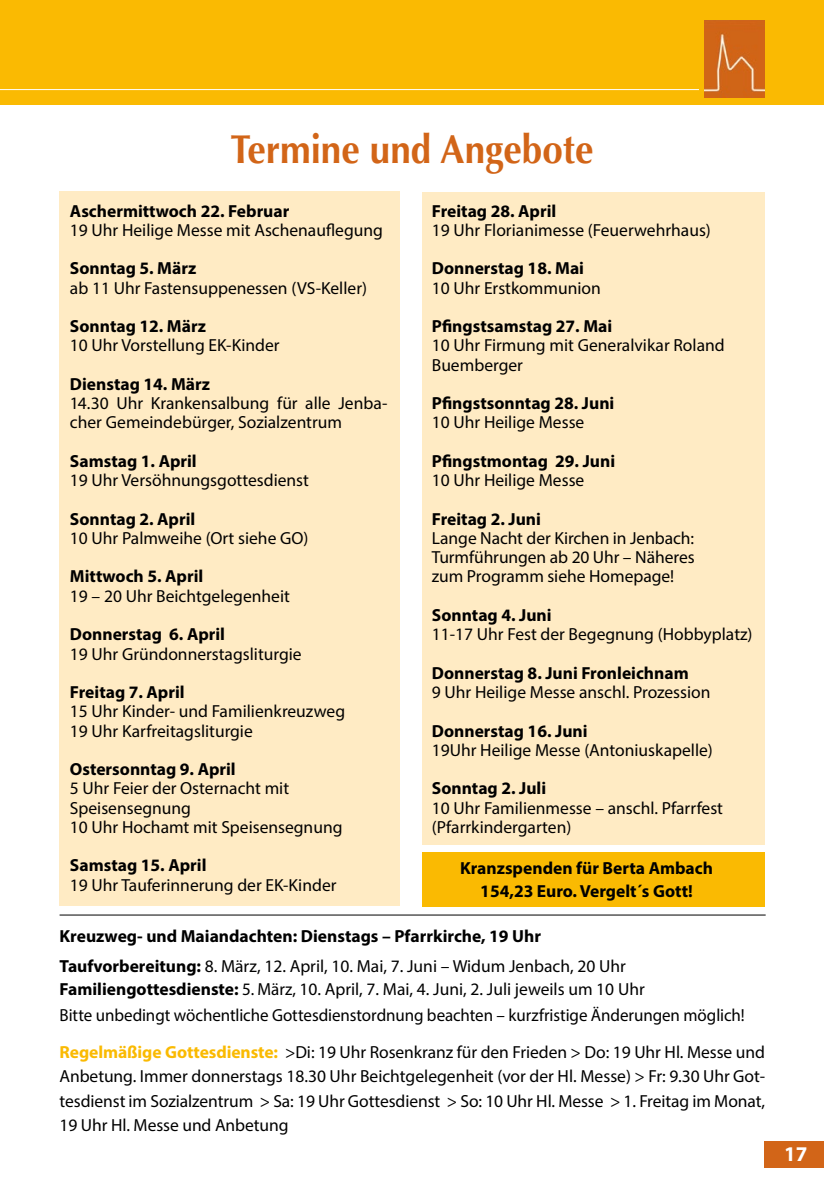
<style>
.page{position:relative;width:824px;height:1191px;background:#fff}
.page>*{position:absolute;margin:0;border:0;box-sizing:border-box;transform-origin:0 0}
.t1{font:700 40.43px "Optima";color:#d26518;scale:.91 1}
.t2{font:700 21px "Myriad Pro";color:#fff}
.t3{font:17.5px/19.2px "Myriad Pro";color:#000}
.t4{font:700 17.5px "Myriad Pro";color:#000}
.s1{font-weight:700}
.s2{font-weight:700;color:#faba02}
</style>
<div class="page">
<div style="left:764px;top:1141px;width:59px;height:26px;background:#d26518"></div>
<div style="left:0;top:0;width:823px;height:104px;background:#faba02"></div>
<hr style="left:0;top:89px;width:699px;height:1px;background:#fff">
<img style="left:704px;top:20px;width:60px;height:77px">
<div style="left:60px;top:192px;width:340px;height:714px;background:#ffebc4"></div>
<div style="left:422px;top:192px;width:342px;height:652px;background:#ffebc4"></div>
<hr style="left:60px;top:914px;width:705px;height:1px;background:#000">
<div style="left:422px;top:851px;width:342px;height:55px;background:#faba02"></div>
<p class="t1" style="left:230px;top:126px;width:400px">Termine und Angebote</p>
<p class="t4" style="left:70px;top:199px;width:221px">Aschermittwoch 22. Februar</p>
<p class="t3" style="left:70px;top:220px;width:314px">19 Uhr Heilige Messe mit Aschenauflegung</p>
<p class="t4" style="left:70px;top:257px;width:128px">Sonntag 5. März</p>
<p class="t3" style="left:70px;top:278px;width:298px">ab 11 Uhr Fastensuppenessen (VS-Keller)</p>
<p class="t4" style="left:70px;top:315px;width:138px">Sonntag 12. März</p>
<p class="t3" style="left:70px;top:335px;width:211px">10 Uhr Vorstellung EK-Kinder</p>
<p class="t4" style="left:70px;top:372px;width:142px">Dienstag 14. März</p>
<p class="t3" style="left:70px;top:393px;width:319px">14.30 Uhr Krankensalbung für alle Jenba&shy;cher Gemeindebürger, Sozialzentrum</p>
<p class="t4" style="left:70px;top:449px;width:128px">Samstag 1. April</p>
<p class="t3" style="left:70px;top:470px;width:240px">19 Uhr Versöhnungsgottesdienst</p>
<p class="t4" style="left:70px;top:507px;width:127px">Sonntag 2. April</p>
<p class="t3" style="left:70px;top:528px;width:240px">10 Uhr Palmweihe (Ort siehe GO)</p>
<p class="t4" style="left:70px;top:565px;width:135px">Mittwoch 5. April</p>
<p class="t3" style="left:70px;top:586px;width:221px">19 – 20 Uhr Beichtgelegenheit</p>
<p class="t4" style="left:70px;top:623px;width:157px">Donnerstag 6. April</p>
<p class="t3" style="left:70px;top:643px;width:233px">19 Uhr Gründonnerstagsliturgie</p>
<p class="t4" style="left:70px;top:680px;width:116px">Freitag 7. April</p>
<p class="t3" style="left:70px;top:701px;width:277px">15 Uhr Kinder- und Familienkreuzweg</p>
<p class="t3" style="left:70px;top:720px;width:184px">19 Uhr Karfreitagsliturgie</p>
<p class="t4" style="left:70px;top:757px;width:167px">Ostersonntag 9. April</p>
<p class="t3" style="left:70px;top:778px;width:221px">5 Uhr Feier der Osternacht mit</p>
<p class="t3" style="left:70px;top:797px;width:123px">Speisensegnung</p>
<p class="t3" style="left:70px;top:817px;width:274px">10 Uhr Hochamt mit Speisensegnung</p>
<p class="t4" style="left:70px;top:854px;width:138px">Samstag 15. April</p>
<p class="t3" style="left:70px;top:874px;width:268px">19 Uhr Tauferinnerung der EK-Kinder</p>
<p class="t4" style="left:432px;top:199px;width:126px">Freitag 28. April</p>
<p class="t3" style="left:432px;top:220px;width:280px">19 Uhr Florianimesse (Feuerwehrhaus)</p>
<p class="t4" style="left:432px;top:257px;width:154px">Donnerstag 18. Mai</p>
<p class="t3" style="left:432px;top:278px;width:170px">10 Uhr Erstkommunion</p>
<p class="t4" style="left:432px;top:315px;width:182px">Pfingstsamstag 27. Mai</p>
<p class="t3" style="left:432px;top:335px;width:294px">10 Uhr Firmung mit Generalvikar Roland<br>Buemberger</p>
<p class="t4" style="left:432px;top:392px;width:184px">Pfingstsonntag 28. Juni</p>
<p class="t3" style="left:432px;top:412px;width:154px">10 Uhr Heilige Messe</p>
<p class="t4" style="left:432px;top:449px;width:185px">Pfingstmontag 29. Juni</p>
<p class="t3" style="left:432px;top:470px;width:154px">10 Uhr Heilige Messe</p>
<p class="t4" style="left:432px;top:507px;width:111px">Freitag 2. Juni</p>
<p class="t3" style="left:432px;top:528px;width:263px">Lange Nacht der Kirchen in Jenbach:</p>
<p class="t3" style="left:432px;top:547px;width:264px">Turmführungen ab 20 Uhr – Näheres</p>
<p class="t3" style="left:432px;top:566px;width:244px">zum Programm siehe Homepage!</p>
<p class="t4" style="left:432px;top:603px;width:121px">Sonntag 4. Juni</p>
<p class="t3" style="left:432px;top:624px;width:322px">11-17 Uhr Fest der Begegnung (Hobbyplatz)</p>
<p class="t4" style="left:432px;top:661px;width:258px">Donnerstag 8. Juni Fronleichnam</p>
<p class="t3" style="left:432px;top:682px;width:280px">9 Uhr Heilige Messe anschl. Prozession</p>
<p class="t4" style="left:432px;top:719px;width:157px">Donnerstag 16. Juni</p>
<p class="t3" style="left:432px;top:740px;width:282px">19Uhr Heilige Messe (Antoniuskapelle)</p>
<p class="t4" style="left:432px;top:777px;width:116px">Sonntag 2. Juli</p>
<p class="t3" style="left:432px;top:797px;width:293px">10 Uhr Familienmesse – anschl. Pfarrfest (Pfarrkindergarten)</p>
<p class="t4" style="left:460px;top:857px;width:254px">Kranzspenden für Berta Ambach</p>
<p class="t4" style="left:480px;top:879px;width:214px">154,23 Euro. Vergelt´s Gott!</p>
<p class="t4" style="left:60px;top:925px;width:483px">Kreuzweg- und Maiandachten: Dienstags – Pfarrkirche, 19 Uhr</p>
<p class="t3" style="left:60px;top:956px;width:567px"><span class="s1">Taufvorbereitung:</span> 8. März, 12. April, 10. Mai, 7. Juni – Widum Jenbach, 20 Uhr</p>
<p class="t3" style="left:60px;top:979px;width:586px"><span class="s1">Familiengottesdienste:</span> 5. März, 10. April, 7. Mai, 4. Juni, 2. Juli jeweils um 10 Uhr</p>
<p class="t3" style="left:60px;top:1005px;width:686px">Bitte unbedingt wöchentliche Gottesdienstordnung beachten – kurzfristige Änderungen möglich!</p>
<p class="t3" style="left:60px;top:1039px;width:707px;line-height:24.5px;text-align:justify"><span class="s2">Regelmäßige Gottesdienste:</span> &gt;Di: 19 Uhr Rosenkranz für den Frieden &gt; Do: 19 Uhr Hl. Messe und Anbetung. Immer donnerstags 18.30 Uhr Beichtgelegenheit (vor der Hl. Messe) &gt; Fr: 9.30 Uhr Got&shy;tesdienst im Sozialzentrum &gt; Sa: 19 Uhr Gottesdienst &gt; So: 10 Uhr Hl. Messe &gt; 1. Freitag im Monat, 19 Uhr Hl. Messe und Anbetung</p>
<p class="t2" style="left:784px;top:1139px;width:25px">17</p>
</div>
